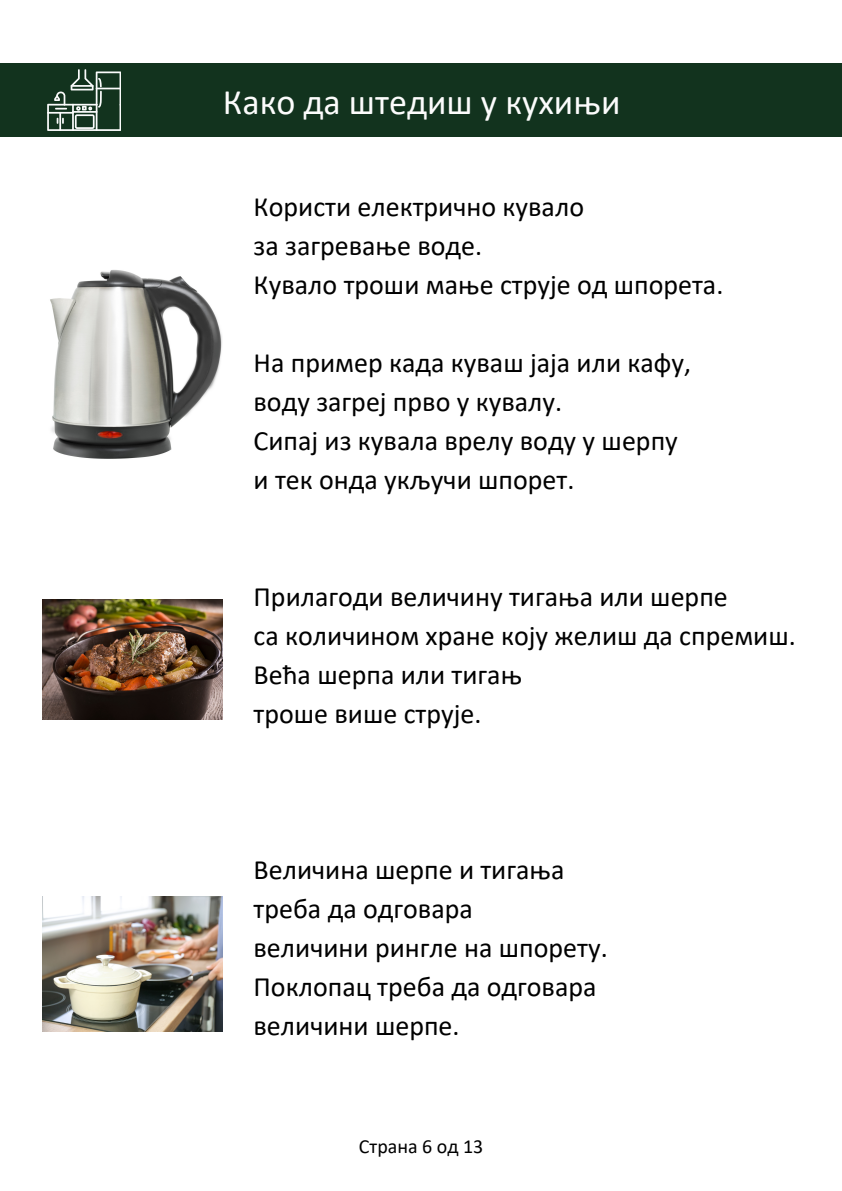
<style>
.page{position:relative;width:842px;height:1191px;background:#fff}
.page>*{position:absolute;margin:0;border:0;box-sizing:border-box;transform-origin:0 0}
.t1{font:36px "Calibri";color:#fcfcfc}
.t2{font:28px/39px "Calibri";color:#000}
.t3{font:20px "Calibri";color:#000}
</style>
<div class="page">
<div style="left:0;top:63px;width:842px;height:74px;background:#12331e"></div>
<svg style="left:47px;top:69px;width:74px;height:62px"></svg>
<hr style="left:71px;top:85px;width:23px;height:2px;background:#fafbfb">
<img style="left:50px;top:270px;width:172px;height:189px">
<img style="left:42px;top:897px;width:180px;height:135px">
<img style="left:42px;top:600px;width:180px;height:120px">
<h2 class="t1" style="left:223px;top:87px;width:399px">Како да штедиш у кухињи</h2>
<p class="t2" style="left:253px;top:189px;width:471px">Користи електрично кувало<br>за загревање воде.<br>Кувало троши мање струје од шпорета.</p>
<p class="t2" style="left:253px;top:345px;width:439px">На пример када куваш јаја или кафу, воду загреј прво у кувалу.<br>Сипај из кувала врелу воду у шерпу и тек онда укључи шпорет.</p>
<h2 class="t2" style="left:253px;top:579px;width:543px">Прилагоди величину тигања или шерпе<br>са количином хране коју желиш да спремиш.<br>Већа шерпа или тигањ<br>троше више струје.</h2>
<h2 class="t2" style="left:253px;top:852px;width:355px">Величина шерпе и тигања треба да одговара<br>величини рингле на шпорету.<br>Поклопац треба да одговара величини шерпе.</h2>
<h2 class="t3" style="left:359px;top:1138px;width:126px">Страна 6 од 13</h2>
</div>
